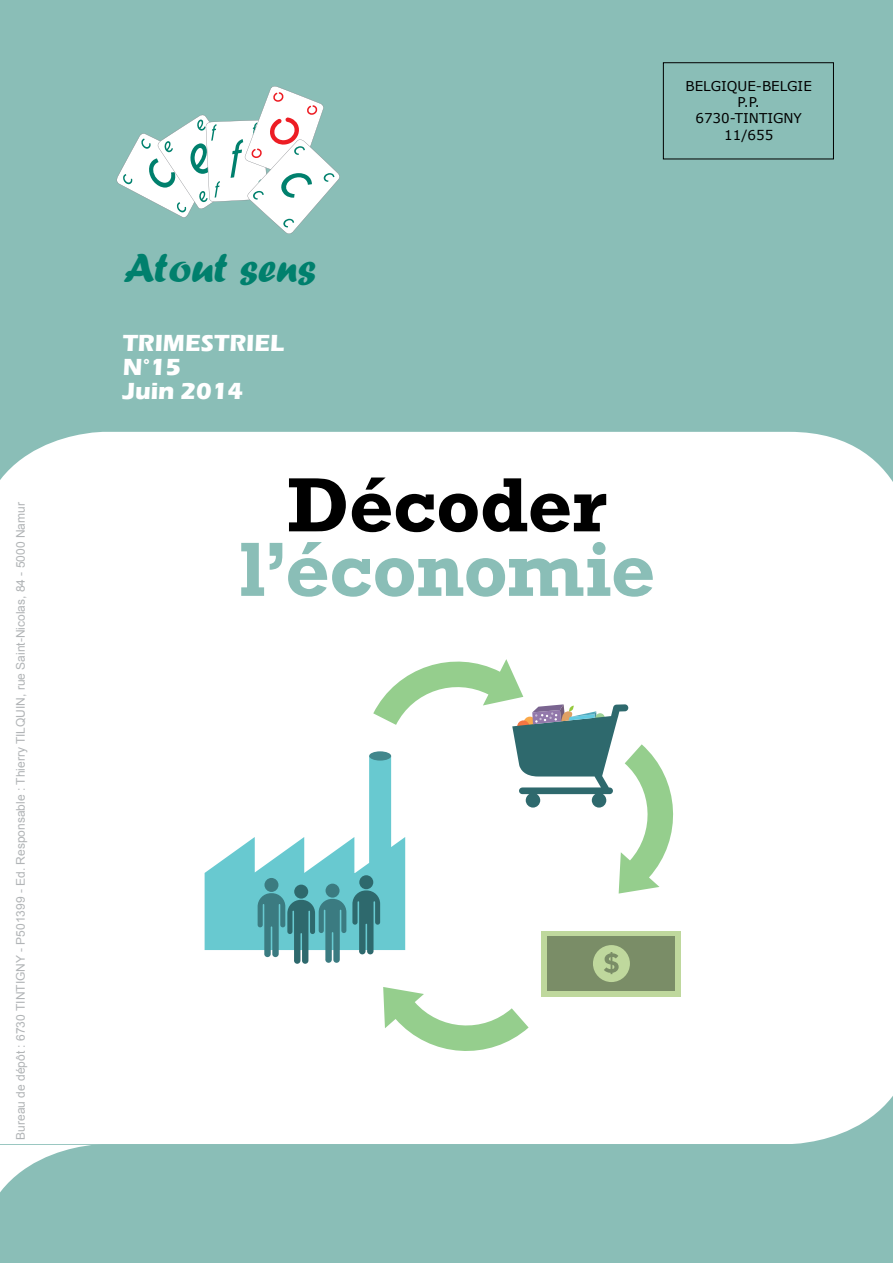
<style>
.page{position:relative;width:893px;height:1263px;background:#fff}
.page>*{position:absolute;margin:0;border:0;box-sizing:border-box;transform-origin:0 0}
.t1{font:700 78px "Rockwell";letter-spacing:-.01em;color:#8abeb7}
.t2{font:700 78px "Rockwell";letter-spacing:-.01em;color:#000}
.t3{font:42px "Forte";color:#00806d}
.t4{font:700 24px/24px "Eras ITC";color:#fff}
.t5{font:13.5px/16.2px "Verdana";color:#000;text-align:center}
.t6{font:12px "Arial";color:#b1b4b6}
</style>
<div class="page">
<div style="left:0;top:0;width:893px;height:1144px;background:#8abeb7"></div>
<div style="left:0;top:432px;width:893px;height:712px;background:#fff"></div>
<div style="left:0;top:1144px;width:893px;height:119px;background:#8abeb7"></div>
<svg style="left:116px;top:86px;width:224px;height:148px"></svg>
<div style="left:663px;top:62px;width:171px;height:97px;border:1px solid #000"></div>
<div style="left:542px;top:931px;width:139px;height:65px;background:#bfd89d"></div>
<div style="left:548px;top:936px;width:127px;height:55px;background:#7a8d67"></div>
<div style="left:593px;top:945px;width:37px;height:37px;background:#bfd89d;border-radius:50%"></div>
<svg style="left:383px;top:987px;width:146px;height:75px"></svg>
<svg style="left:205px;top:648px;width:479px;height:326px"></svg>
<p class="t6" style="left:13px;top:1140px;width:639px;rotate:-90deg">Bureau de dépôt : 6730 TINTIGNY - P501399 - Ed. Responsable : Thierry TILQUIN, rue Saint-Nicolas, 84 - 5000 Namur</p>
<p class="t5" style="left:685px;top:78px;width:128px">BELGIQUE-BELGIE<br>P.P.<br>6730-TINTIGNY<br>11/655</p>
<h2 class="t3" style="left:123px;top:243px;width:194px">Atout sens</h2>
<h3 class="t4" style="left:123px;top:331px;width:163px">TRIMESTRIEL<br>N°15<br>Juin 2014</h3>
<h1 class="t2" style="left:287px;top:458px;width:321px">Décoder</h1>
<h1 class="t1" style="left:238px;top:522px;width:418px">l’économie</h1>
</div>
